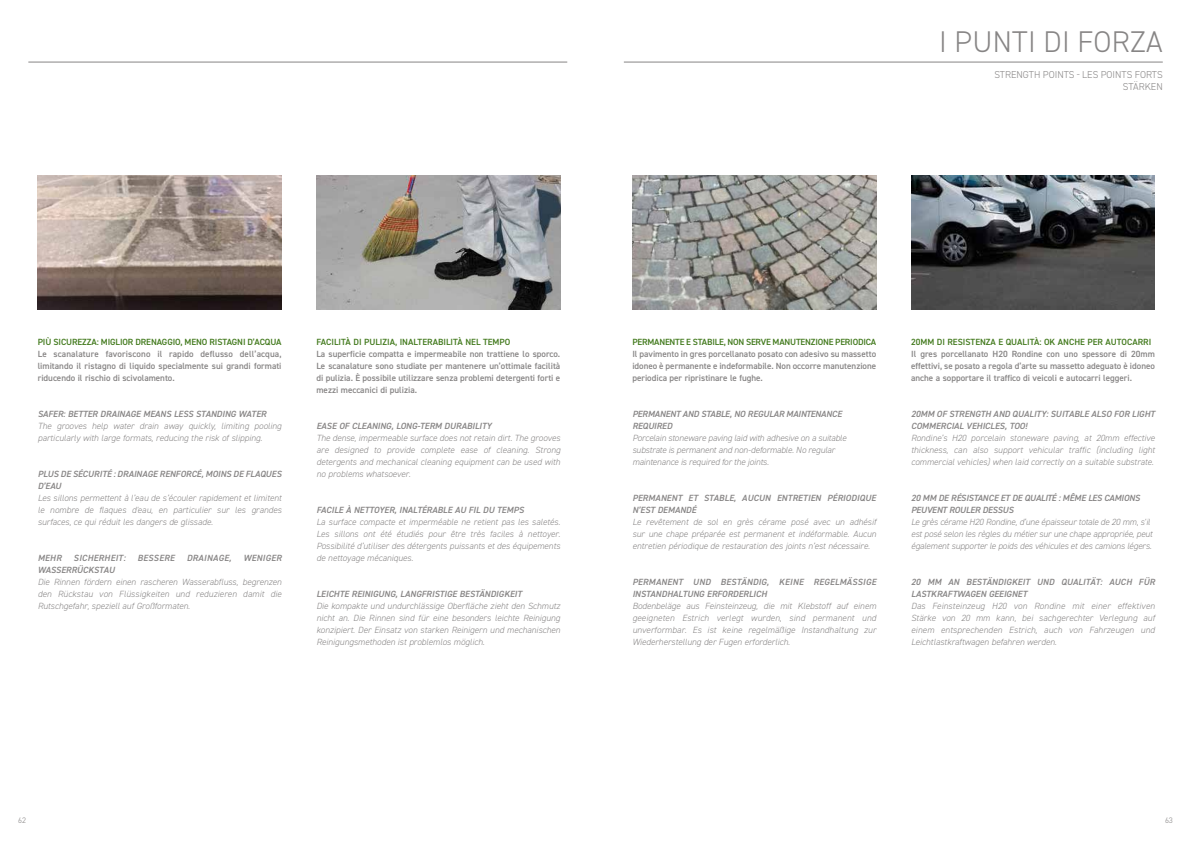
<style>
.page{position:relative;width:1191px;height:842px;background:#fff}
.page>*{position:absolute;margin:0;border:0;box-sizing:border-box;transform-origin:0 0}
.t1{font:300 30px "DIN2014";letter-spacing:.01em;color:#878585}
.t2{font:300 10px/12px "DIN2014";color:#878585;text-align:right}
.t3{font:italic 300 9px/12px "DIN2014";color:#878585;text-align:justify}
.t4{font:600 9px/12px "DIN2014";color:#878585;text-align:justify}
.t5{font:italic 600 9px/12px "DIN2014";color:#878585}
.t6{font:600 9px "DIN2014";letter-spacing:-.01em;color:#447b1f}
.t7{font:italic 600 9px/12px "DIN2014";letter-spacing:.02em;color:#878585}
.t8{font:italic 600 9px "DIN2014";letter-spacing:.03em;color:#878585}
.t9{font:300 8px "DIN2014";color:#878585}
</style>
<div class="page">
<img style="left:632px;top:176px;width:244px;height:133px">
<img style="left:911px;top:176px;width:244px;height:133px">
<hr style="left:28px;top:62px;width:539px;height:1px;background:#878585">
<hr style="left:624px;top:62px;width:538px;height:1px;background:#878585">
<img style="left:38px;top:176px;width:243px;height:133px">
<img style="left:316px;top:176px;width:244px;height:133px">
<h1 class="t1" style="left:939px;top:23px;width:225px">I PUNTI DI FORZA</h1>
<p class="t2" style="left:994px;top:69px;width:170px">STRENGTH POINTS - LES POINTS FORTS<br>STÄRKEN</p>
<p class="t6" style="left:38px;top:336px;width:245px">PIÙ SICUREZZA: MIGLIOR DRENAGGIO, MENO RISTAGNI D’ACQUA</p>
<p class="t4" style="left:38px;top:347px;width:245px">Le scanalature favoriscono il rapido deflusso dell’acqua, limitando il ristagno di liquido specialmente sui grandi formati riducendo il rischio di scivolamento.</p>
<p class="t5" style="left:38px;top:407px;width:230px">SAFER: BETTER DRAINAGE MEANS LESS STANDING WATER</p>
<p class="t3" style="left:38px;top:420px;width:245px">The grooves help water drain away quickly, limiting pooling particularly with large formats, reducing the risk of slipping.</p>
<p class="t5" style="left:38px;top:467px;width:245px">PLUS DE SÉCURITÉ : DRAINAGE RENFORCÉ, MOINS DE FLAQUES<br>D’EAU</p>
<p class="t3" style="left:38px;top:492px;width:245px">Les sillons permettent à l’eau de s’écouler rapidement et limitent le nombre de flaques d'eau, en particulier sur les grandes surfaces, ce qui réduit les dangers de glissade.</p>
<p class="t5" style="left:38px;top:551px;width:25px">MEHR</p>
<p class="t8" style="left:74px;top:552px;width:53px">SICHERHEIT:</p>
<p class="t8" style="left:137px;top:552px;width:39px">BESSERE</p>
<p class="t8" style="left:187px;top:552px;width:46px">DRAINAGE,</p>
<p class="t8" style="left:243px;top:552px;width:40px">WENIGER</p>
<p class="t5" style="left:38px;top:563px;width:78px">WASSERRÜCKSTAU</p>
<p class="t3" style="left:38px;top:576px;width:245px">Die Rinnen fördern einen rascheren Wasserabfluss, begrenzen den Rückstau von Flüssigkeiten und reduzieren damit die Rutschgefahr, speziell auf Großformaten.</p>
<p class="t6" style="left:316px;top:336px;width:195px">FACILITÀ DI PULIZIA, INALTERABILITÀ NEL TEMPO</p>
<p class="t4" style="left:316px;top:347px;width:245px">La superficie compatta e impermeabile non trattiene lo sporco.<br>Le scanalature sono studiate per mantenere un’ottimale facilità di pulizia. È possibile utilizzare senza problemi detergenti forti e mezzi meccanici di pulizia.</p>
<p class="t5" style="left:316px;top:419px;width:177px">EASE OF CLEANING, LONG-TERM DURABILITY</p>
<p class="t3" style="left:316px;top:432px;width:245px">The dense, impermeable surface does not retain dirt. The grooves are designed to provide complete ease of cleaning. Strong detergents and mechanical cleaning equipment can be used with no problems whatsoever.</p>
<p class="t5" style="left:316px;top:503px;width:209px">FACILE À NETTOYER, INALTÉRABLE AU FIL DU TEMPS</p>
<p class="t3" style="left:316px;top:516px;width:245px">La surface compacte et imperméable ne retient pas les saletés.<br>Les sillons ont été étudiés pour être très faciles à nettoyer.<br>Possibilité d’utiliser des détergents puissants et des équipements de nettoyage mécaniques.</p>
<p class="t5" style="left:316px;top:587px;width:207px">LEICHTE REINIGUNG, LANGFRISTIGE BESTÄNDIGKEIT</p>
<p class="t3" style="left:316px;top:600px;width:245px">Die kompakte und undurchlässige Oberfläche zieht den Schmutz nicht an. Die Rinnen sind für eine besonders leichte Reinigung konzipiert. Der Einsatz von starken Reinigern und mechanischen Reinigungsmethoden ist problemlos möglich.</p>
<p class="t6" style="left:632px;top:336px;width:245px">PERMANENTE E STABILE, NON SERVE MANUTENZIONE PERIODICA</p>
<p class="t4" style="left:632px;top:347px;width:245px">Il pavimento in gres porcellanato posato con adesivo su massetto idoneo è permanente e indeformabile. Non occorre manutenzione periodica per ripristinare le fughe.</p>
<p class="t5" style="left:632px;top:407px;width:211px">PERMANENT AND STABLE, NO REGULAR MAINTENANCE<br>REQUIRED</p>
<p class="t3" style="left:632px;top:432px;width:215px;text-align:left">Porcelain stoneware paving laid with adhesive on a suitable substrate is permanent and non-deformable. No regular maintenance is required for the joints.</p>
<p class="t5" style="left:632px;top:491px;width:245px">PERMANENT ET STABLE, AUCUN ENTRETIEN PÉRIODIQUE<br>N’EST DEMANDÉ</p>
<p class="t3" style="left:632px;top:516px;width:245px">Le revêtement de sol en grès cérame posé avec un adhésif sur une chape préparée est permanent et indéformable. Aucun entretien périodique de restauration des joints n’est nécessaire.</p>
<p class="t7" style="left:632px;top:575px;width:245px">PERMANENT UND BESTÄNDIG, KEINE REGELMÄSSIGE<br>INSTANDHALTUNG ERFORDERLICH</p>
<p class="t3" style="left:632px;top:600px;width:245px">Bodenbeläge aus Feinsteinzeug, die mit Klebstoff auf einem geeigneten Estrich verlegt wurden, sind permanent und unverformbar. Es ist keine regelmäßige Instandhaltung zur Wiederherstellung der Fugen erforderlich.</p>
<p class="t6" style="left:911px;top:336px;width:242px">20MM DI RESISTENZA E QUALITÀ: OK ANCHE PER AUTOCARRI</p>
<p class="t4" style="left:911px;top:347px;width:245px">Il gres porcellanato H20 Rondine con uno spessore di 20mm effettivi, se posato a regola d’arte su massetto adeguato è idoneo anche a sopportare il traffico di veicoli e autocarri leggeri.</p>
<p class="t5" style="left:911px;top:407px;width:245px">20MM OF STRENGTH AND QUALITY: SUITABLE ALSO FOR LIGHT<br>COMMERCIAL VEHICLES, TOO!</p>
<p class="t3" style="left:911px;top:432px;width:245px">Rondine’s H20 porcelain stoneware paving, at 20mm effective thickness, can also support vehicular traffic (including light commercial vehicles) when laid correctly on a suitable substrate.</p>
<p class="t5" style="left:911px;top:491px;width:230px">20 MM DE RÉSISTANCE ET DE QUALITÉ : MÊME LES CAMIONS<br>PEUVENT ROULER DESSUS</p>
<p class="t3" style="left:911px;top:516px;width:243px;text-align:left">Le grès cérame H20 Rondine, d’une épaisseur totale de 20 mm, s'il est posé selon les règles du métier sur une chape appropriée, peut également supporter le poids des véhicules et des camions légers.</p>
<p class="t5" style="left:911px;top:575px;width:245px">20 MM AN BESTÄNDIGKEIT UND QUALITÄT: AUCH FÜR<br>LASTKRAFTWAGEN GEEIGNET</p>
<p class="t3" style="left:911px;top:600px;width:245px">Das Feinsteinzeug H20 von Rondine mit einer effektiven Stärke von 20 mm kann, bei sachgerechter Verlegung auf einem entsprechenden Estrich, auch von Fahrzeugen und Leichtlastkraftwagen befahren werden.</p>
<p class="t9" style="left:18px;top:815px;width:9px">62</p>
<p class="t9" style="left:1165px;top:815px;width:9px">63</p>
</div>
